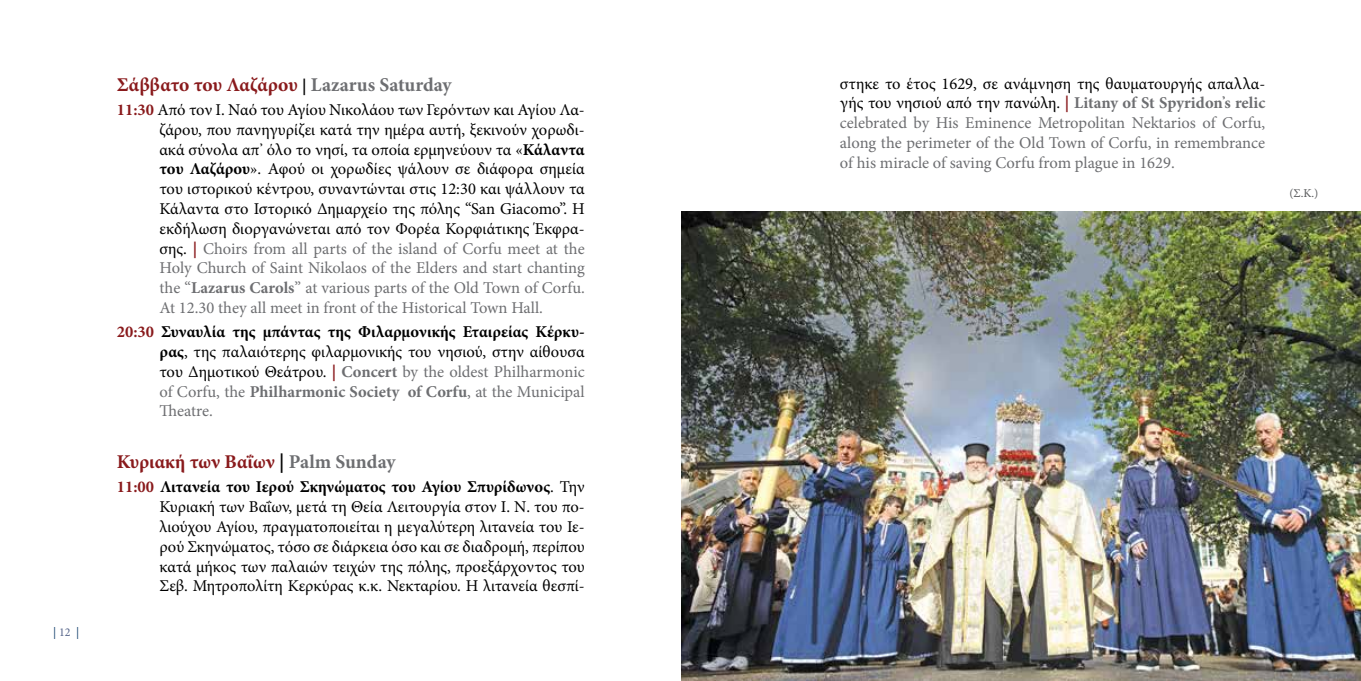
<style>
.page{position:relative;width:1361px;height:681px;background:#fff}
.page>*{position:absolute;margin:0;border:0;box-sizing:border-box;transform-origin:0 0}
.t1{font:700 19.5px "Minion Pro";color:#891a1c}
.t2{font:16.5px/19.8px "Minion Pro";color:#000;text-align:justify}
.t3{font:16.5px/19.8px "Minion Pro";color:#6d6e71;text-align:justify}
.t4{font:12px "Minion Pro";color:#58595b}
.t5{font:12px "Minion Pro";color:#133f6d}
.s1{color:#56658a}
.s2{font-size:16.5px;color:#000}
.s3{color:#6d6e71}
.s4{font-weight:700;color:#891a1c}
.s5{font-weight:700}
.s6{font-weight:700;color:#6d6e71}
.s7{color:#000}
</style>
<div class="page">
<img style="left:681px;top:211px;width:680px;height:469px">
<p class="t5" style="left:53px;top:624px;width:28px">| <span class="s1">12</span> |</p>
<p class="t1" style="left:117px;top:71px;width:336px">Σάββατο του Λαζάρου <span class="s2">|</span> <span class="s3">Lazarus Saturday</span></p>
<p class="t2" style="left:159px;top:100px;width:427px;text-indent:-43px"><span class="s4">11:30</span> Από τον Ι. Ναό του Αγίου Νικολάου των Γερόντων και Αγίου Λα&shy;ζάρου, που πανηγυρίζει κατά την ημέρα αυτή, ξεκινούν χορωδι&shy;ακά σύνολα απ’ όλο το νησί, τα οποία ερμηνεύουν τα «<span class="s5">Κάλαντα του Λαζάρου</span>». Αφού οι χορωδίες ψάλουν σε διάφορα σημεία του ιστορικού κέντρου, συναντώνται στις 12:30 και ψάλλουν τα Κάλαντα στο Ιστορικό Δημαρχείο της πόλης “San Giacomo”. Η εκδήλωση διοργανώνεται από τον Φορέα Κορφιάτικης Έκφρα&shy;σης. <span class="s4">|</span> <span class="s3">Choirs from all parts of the island of Corfu meet at the Holy Church of Saint Nikolaos of the Elders and start chanting the “</span><span class="s6">Lazarus Carols</span><span class="s3">” at various parts of the Old Town of Corfu.<br>At 12.30 they all meet in front of the Historical Town Hall.</span></p>
<p class="t2" style="left:159px;top:322px;width:427px;text-indent:-43px"><span class="s4">20:30</span> <span class="s5">Συναυλία της μπάντας της Φιλαρμονικής Εταιρείας Κέρκυ&shy;ρας</span>, της παλαιότερης φιλαρμονικής του νησιού, στην αίθουσα του Δημοτικού Θεάτρου. <span class="s4">|</span> <span class="s6">Concert</span> <span class="s3">by the oldest Philharmonic of Corfu, the</span> <span class="s6">Philharmonic Society of Corfu</span><span class="s3">, at the Municipal Theatre.</span></p>
<p class="t1" style="left:117px;top:448px;width:280px">Κυριακή των Βαΐων <span class="s7">|</span> <span class="s3">Palm Sunday</span></p>
<p class="t2" style="left:159px;top:477px;width:427px;text-indent:-43px"><span class="s4">11:00</span> <span class="s5">Λιτανεία του Ιερού Σκηνώματος του Αγίου Σπυρίδωνος</span>. Την Κυριακή των Βαΐων, μετά τη Θεία Λειτουργία στον Ι. Ν. του πο&shy;λιούχου Αγίου, πραγματοποιείται η μεγαλύτερη λιτανεία του Ιε&shy;ρού Σκηνώματος, τόσο σε διάρκεια όσο και σε διαδρομή, περίπου κατά μήκος των παλαιών τειχών της πόλης, προεξάρχοντος του Σεβ. Μητροπολίτη Κερκύρας κ.κ. Νεκταρίου. Η λιτανεία θεσπί-</p>
<p class="t3" style="left:840px;top:73px;width:427px"><span class="s7">στηκε το έτος 1629, σε ανάμνηση της θαυματουργής απαλλα&shy;γής του νησιού από την πανώλη.</span> <span class="s4">|</span> <span class="s5">Litany of St Spyridon’s relic </span>celebrated by His Eminence Metropolitan Nektarios of Corfu, along the perimeter of the Old Town of Corfu, in remembrance of his miracle of saving Corfu from plague in 1629.</p>
<p class="t4" style="left:1289px;top:185px;width:31px">(Σ.Κ.)</p>
</div>
